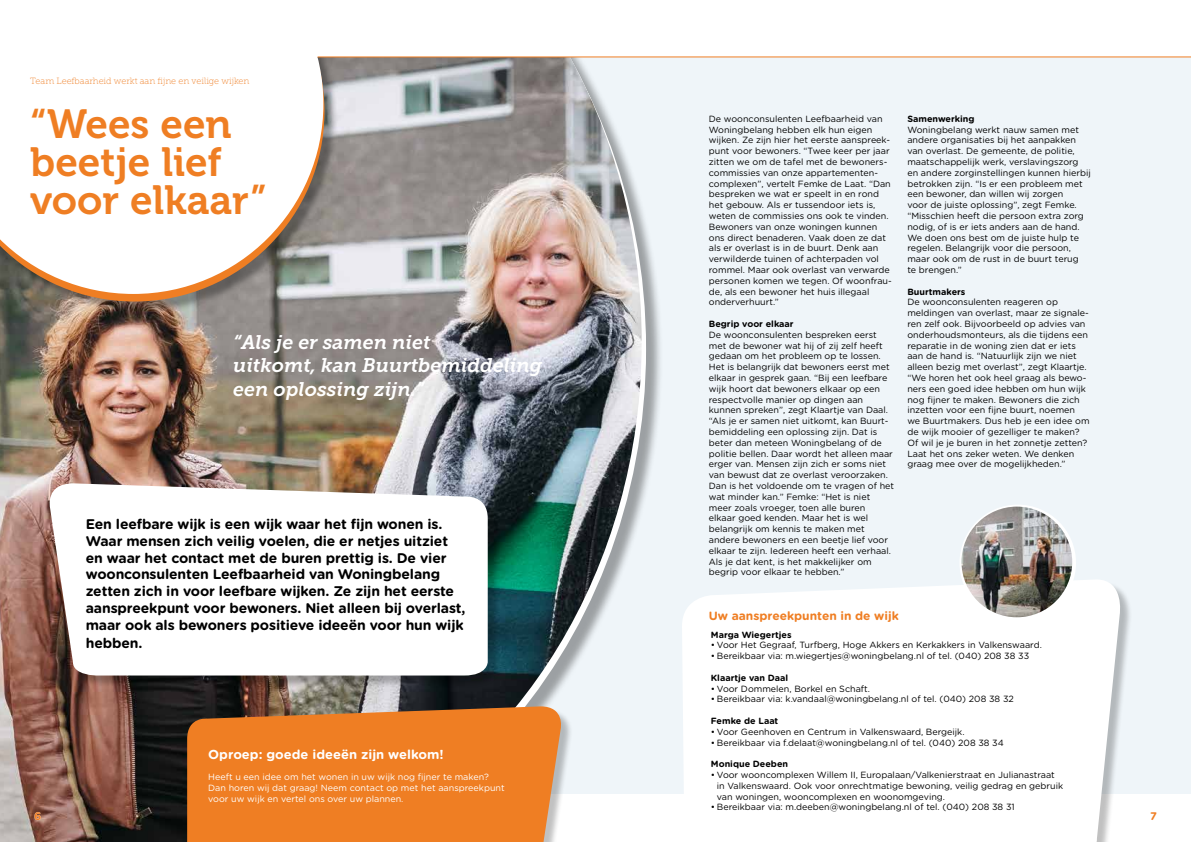
<style>
.page{position:relative;width:1191px;height:842px;background:#fff}
.page>*{position:absolute;margin:0;border:0;box-sizing:border-box;transform-origin:0 0}
.t1{font:40.6px/38.2px "Museo 700";color:#ef7e23}
.t2{font:italic 19.6px/23.6px "Museo Slab 700";color:#fff}
.t3{font:700 14px/17px "Gotham Rounded";letter-spacing:-.01em;color:#000}
.t4{font:700 13px "Gotham Rounded";color:#fff}
.t5{font:700 12px "Gotham Rounded";color:#ef7e23}
.t6{font:700 11px "Gotham Rounded";color:#ef7e23}
.t7{font:9px/10.8px "Gotham Rounded";color:#000}
.t8{font:9px/10.8px "Gotham Rounded";color:#fff}
.t9{font:700 9px "Gotham Rounded";color:#000}
.t10{font:9px "Museo Slab 100";color:#ef7e23}
</style>
<div class="page">
<div style="left:0;top:57px;width:1191px;height:737px;background:#eff5f9"></div>
<div style="left:0;top:0;width:663px;height:842px;background:#000;opacity:.35"></div>
<img style="left:0;top:58px;width:641px;height:784px">
<div style="left:0;top:0;width:338px;height:315px;background:#000;opacity:.35"></div>
<svg style="left:0;top:58px;width:324px;height:243px;background:#9f836a"></svg>
<svg style="left:0;top:57px;width:323px;height:237px;fill:#fff"></svg>
<div style="left:0;top:0;width:1191px;height:57px;background:#fff"></div>
<hr style="left:317px;top:57px;width:874px;height:1px;background:#ef7e23">
<div style="left:189px;top:708px;width:384px;height:134px;background:#000;opacity:.25"></div>
<svg style="left:187px;top:706px;width:378px;height:136px;background:#e57d29"></svg>
<div style="left:51px;top:485px;width:449px;height:203px;background:#000;opacity:.25"></div>
<svg style="left:45px;top:483px;width:443px;height:192px;fill:#fff"></svg>
<div style="left:682px;top:580px;width:442px;height:262px;background:#fff"></div>
<svg style="left:959px;top:505px;width:117px;height:116px"></svg>
<img style="left:961px;top:507px;width:111px;height:110px;border-radius:55px">
<p class="t10" style="left:30px;top:76px;width:221px">Team Leefbaarheid werkt aan fijne en veilige wijken</p>
<h1 class="t1" style="left:30px;top:106px;width:238px">“Wees een beetje lief voor elkaar”</h1>
<h2 class="t2" style="left:233px;top:330px;width:310px">“Als je er samen niet<br>uitkomt, kan Buurtbemiddeling een oplossing zijn.”</h2>
<p class="t3" style="left:86px;top:515px;width:381px">Een leefbare wijk is een wijk waar het fijn wonen is.<br>Waar mensen zich veilig voelen, die er netjes uitziet en waar het contact met de buren prettig is. De vier woonconsulenten Leefbaarheid van Woningbelang zetten zich in voor leefbare wijken. Ze zijn het eerste aanspreekpunt voor bewoners. Niet alleen bij overlast, maar ook als bewoners positieve ideeën voor hun wijk hebben.</p>
<p class="t6" style="left:34px;top:808px;width:9px">6</p>
<h3 class="t4" style="left:208px;top:744px;width:237px">Oproep: goede ideeën zijn welkom!</h3>
<p class="t8" style="left:208px;top:771px;width:298px">Heeft u een idee om het wonen in uw wijk nog fijner te maken?<br>Dan horen wij dat graag! Neem contact op met het aanspreekpunt voor uw wijk en vertel ons over uw plannen.</p>
<p class="t7" style="left:709px;top:113px;width:184px">De woonconsulenten Leefbaarheid van Woningbelang hebben elk hun eigen wijken. Ze zijn hier het eerste aanspreek&shy;punt voor bewoners. “Twee keer per jaar zitten we om de tafel met de bewoners&shy;commissies van onze appartementen&shy;complexen”, vertelt Femke de Laat. “Dan bespreken we wat er speelt in en rond het gebouw. Als er tussendoor iets is, weten de commissies ons ook te vinden.<br>Bewoners van onze woningen kunnen ons direct benaderen. Vaak doen ze dat als er overlast is in de buurt. Denk aan verwilderde tuinen of achterpaden vol rommel. Maar ook overlast van verwarde personen komen we tegen. Of woonfrau&shy;de, als een bewoner het huis illegaal onderverhuurt.”</p>
<p class="t9" style="left:709px;top:317px;width:86px">Begrip voor elkaar</p>
<p class="t7" style="left:709px;top:329px;width:187px">De woonconsulenten bespreken eerst met de bewoner wat hij of zij zelf heeft gedaan om het probleem op te lossen.<br>Het is belangrijk dat bewoners eerst met elkaar in gesprek gaan. “Bij een leefbare wijk hoort dat bewoners elkaar op een respectvolle manier op dingen aan kunnen spreken”, zegt Klaartje van Daal. “Als je er samen niet uitkomt, kan Buurt&shy;bemiddeling een oplossing zijn. Dat is beter dan meteen Woningbelang of de politie bellen. Daar wordt het alleen maar erger van. Mensen zijn zich er soms niet van bewust dat ze overlast veroorzaken.<br>Dan is het voldoende om te vragen of het wat minder kan.” Femke: “Het is niet meer zoals vroeger, toen alle buren elkaar goed kenden. Maar het is wel belangrijk om kennis te maken met andere bewoners en een beetje lief voor elkaar te zijn. Iedereen heeft een verhaal.<br>Als je dat kent, is het makkelijker om begrip voor elkaar te hebben.”</p>
<p class="t9" style="left:907px;top:112px;width:69px">Samenwerking</p>
<p class="t7" style="left:907px;top:124px;width:185px">Woningbelang werkt nauw samen met andere organisaties bij het aanpakken van overlast. De gemeente, de politie, maatschappelijk werk, verslavingszorg en andere zorginstellingen kunnen hierbij betrokken zijn. “Is er een probleem met een bewoner, dan willen wij zorgen<br>voor de juiste oplossing”, zegt Femke. “Misschien heeft die persoon extra zorg nodig, of is er iets anders aan de hand.<br>We doen ons best om de juiste hulp te regelen. Belangrijk voor die persoon, maar ook om de rust in de buurt terug<br>te brengen.”</p>
<p class="t9" style="left:907px;top:285px;width:60px">Buurtmakers</p>
<p class="t7" style="left:907px;top:296px;width:184px">De woonconsulenten reageren op meldingen van overlast, maar ze signale&shy;ren zelf ook. Bijvoorbeeld op advies van onderhoudsmonteurs, als die tijdens een reparatie in de woning zien dat er iets aan de hand is. “Natuurlijk zijn we niet alleen bezig met overlast”, zegt Klaartje. “We horen het ook heel graag als bewo&shy;ners een goed idee hebben om hun wijk nog fijner te maken. Bewoners die zich inzetten voor een fijne buurt, noemen we Buurtmakers. Dus heb je een idee om de wijk mooier of gezelliger te maken?<br>Of wil je je buren in het zonnetje zetten?<br>Laat het ons zeker weten. We denken graag mee over de mogelijkheden.”</p>
<h3 class="t5" style="left:709px;top:607px;width:191px">Uw aanspreekpunten in de wijk</h3>
<p class="t9" style="left:711px;top:628px;width:82px">Marga Wiegertjes</p>
<p class="t7" style="left:711px;top:639px;width:332px">• Voor Het Gegraaf, Turfberg, Hoge Akkers en Kerkakkers in Valkenswaard.</p>
<p class="t7" style="left:711px;top:650px;width:320px">• Bereikbaar via: m.wiegertjes@woningbelang.nl of tel. (040) 208 38 33</p>
<p class="t9" style="left:711px;top:671px;width:79px">Klaartje van Daal</p>
<p class="t7" style="left:711px;top:683px;width:161px">• Voor Dommelen, Borkel en Schaft.</p>
<p class="t7" style="left:711px;top:693px;width:304px">• Bereikbaar via: k.vandaal@woningbelang.nl of tel. (040) 208 38 32</p>
<p class="t9" style="left:711px;top:714px;width:69px">Femke de Laat</p>
<p class="t7" style="left:711px;top:726px;width:255px">• Voor Geenhoven en Centrum in Valkenswaard, Bergeijk.</p>
<p class="t7" style="left:711px;top:737px;width:294px">• Bereikbaar via f.delaat@woningbelang.nl of tel. (040) 208 38 34</p>
<p class="t9" style="left:711px;top:757px;width:79px">Monique Deeben</p>
<p class="t7" style="left:717px;top:769px;width:348px;text-indent:-6px">• Voor wooncomplexen Willem II, Europalaan/Valkenierstraat en Julianastraat in Valkenswaard. Ook voor onrechtmatige bewoning, veilig gedrag en gebruik van woningen, wooncomplexen en woonomgeving.</p>
<p class="t7" style="left:711px;top:801px;width:305px">• Bereikbaar via: m.deeben@woningbelang.nl of tel. (040) 208 38 31</p>
<p class="t6" style="left:1150px;top:808px;width:8px">7</p>
</div>
